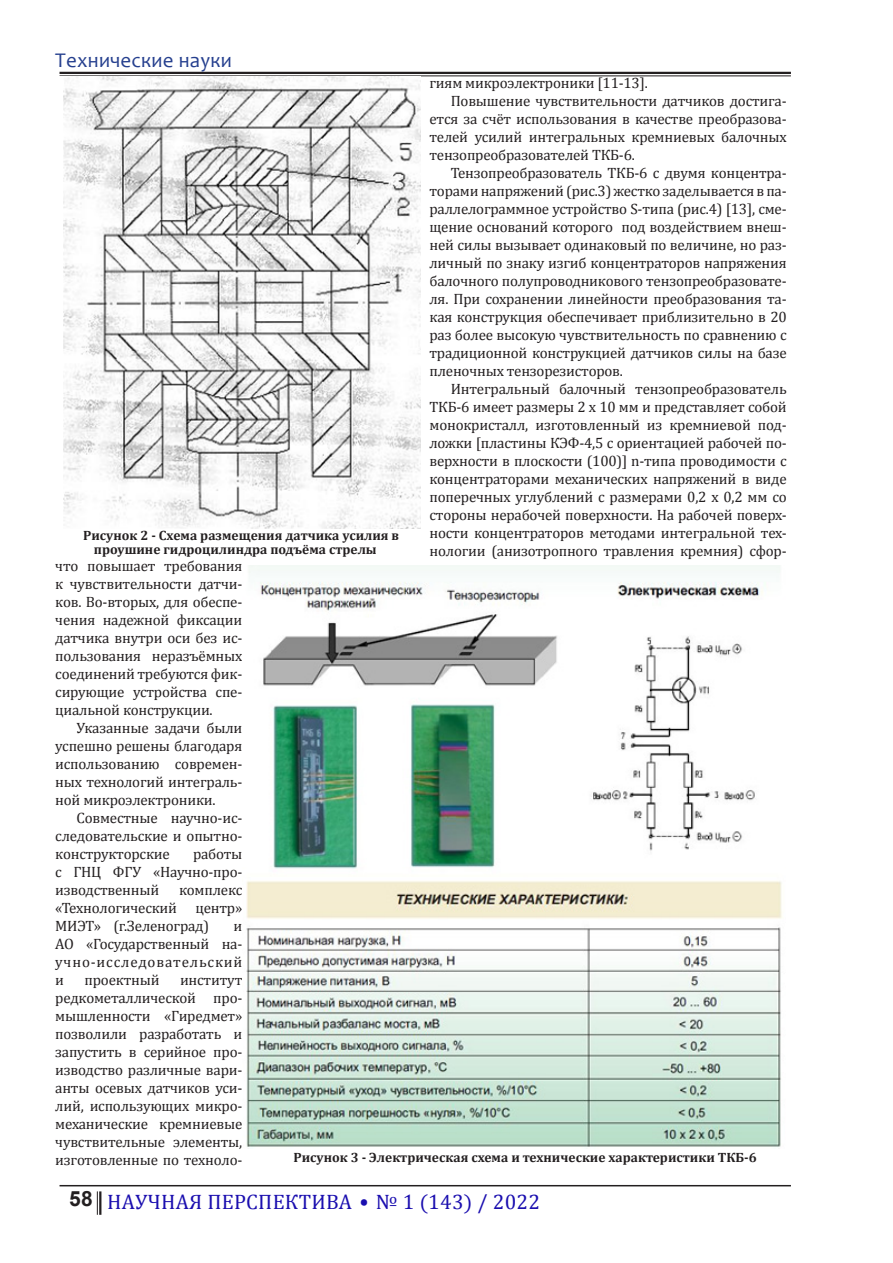
<style>
.page{position:relative;width:893px;height:1263px;background:#fff}
.page>*{position:absolute;margin:0;border:0;box-sizing:border-box;transform-origin:0 0}
.t1{font:21px "Cambria Math";letter-spacing:.01em;color:#1a0eaf}
.t2{font:21px "Candara";letter-spacing:.01em;color:#253f8e}
.Normal__Web{font:15px/18px "Cambria";letter-spacing:-.015em;color:#231f20;text-align:justify}
.Normal__Web-2{font:700 13.5px "Cambria";color:#231f20}
.s1{font-family:"Candara";font-weight:700}
</style>
<div class="page">
<hr style="left:60px;top:76px;width:731px;height:1px;background:#231f20">
<hr style="left:60px;top:72px;width:731px;height:2px;background:#231f20">
<hr style="left:60px;top:1185px;width:731px;height:1px;background:#231f20">
<hr style="left:99px;top:1191px;width:2px;height:24px;background:#231f20">
<svg style="left:97px;top:1191px;width:1px;height:24px"></svg>
<img style="left:63px;top:77px;width:358px;height:452px">
<img style="left:246px;top:566px;width:536px;height:581px">
<p class="t2" style="left:55px;top:47px;width:178px">Технические науки</p>
<p class="Normal__Web" style="left:429px;top:74px;width:220px">гиям микроэлектроники [11-13].</p>
<p class="Normal__Web" style="left:429px;top:92px;width:359px;text-indent:21px">Повышение чувствительности датчиков достига&shy;ется за счёт использования в качестве преобразова&shy;телей усилий интегральных кремниевых балочных тензопреобразователей ТКБ-6.</p>
<p class="Normal__Web" style="left:429px;top:164px;width:359px;text-indent:21px">Тензопреобразователь ТКБ-6 с двумя концентра&shy;торами напряжений (рис.3) жестко заделывается в па&shy;раллелограммное устройство S-типа (рис.4) [13], сме&shy;щение оснований которого под воздействием внеш&shy;ней силы вызывает одинаковый по величине, но раз&shy;личный по знаку изгиб концентраторов напряжения балочного полупроводникового тензопреобразовате&shy;ля. При сохранении линейности преобразования та&shy;кая конструкция обеспечивает приблизительно в 20 раз более высокую чувствительность по сравнению с традиционной конструкцией датчиков силы на базе пленочных тензорезисторов.</p>
<p class="Normal__Web" style="left:429px;top:380px;width:359px;text-indent:21px">Интегральный балочный тензопреобразователь ТКБ-6 имеет размеры 2 х 10 мм и представляет собой монокристалл, изготовленный из кремниевой под&shy;ложки [пластины КЭФ-4,5 с ориентацией рабочей по&shy;верхности в плоскости (100)] n-типа проводимости с концентраторами механических напряжений в виде поперечных углублений с размерами 0,2 х 0,2 мм со стороны нерабочей поверхности. На рабочей поверх&shy;ности концентраторов методами интегральной тех&shy;нологии (анизотропного травления кремния) сфор-</p>
<p class="Normal__Web-2" style="left:83px;top:526px;width:317px">Рисунок 2 - Схема размещения датчика усилия в</p>
<p class="Normal__Web-2" style="left:94px;top:540px;width:284px">проушине гидроцилиндра подъёма стрелы</p>
<p class="Normal__Web" style="left:55px;top:557px;width:189px">что повышает требования к чувствительности датчи&shy;ков. Во-вторых, для обеспе&shy;чения надежной фиксации датчика внутри оси без ис&shy;пользования неразъёмных соединений требуются фик&shy;сирующие устройства спе&shy;циальной конструкции.</p>
<p class="Normal__Web" style="left:55px;top:719px;width:189px;text-indent:21px">Указанные задачи были успешно решены благодаря использованию современ&shy;ных технологий интеграль&shy;ной микроэлектроники.</p>
<p class="Normal__Web" style="left:55px;top:809px;width:189px;text-indent:21px">Совместные научно-ис&shy;следовательские и опытно&shy;конструкторские</p>
<p class="Normal__Web" style="left:55px;top:845px;width:189px;text-indent:138px">работы с ГНЦ ФГУ «Научно-про&shy;изводственный</p>
<p class="Normal__Web" style="left:55px;top:881px;width:189px;text-indent:124px">комплекс «Технологический центр» МИЭТ» (г.Зеленоград)</p>
<p class="Normal__Web" style="left:55px;top:917px;width:189px;text-indent:178px">и АО «Государственный на&shy;учно-исследовательский и</p>
<p class="Normal__Web" style="left:85px;top:971px;width:77px">проектный</p>
<p class="Normal__Web" style="left:55px;top:971px;width:189px;text-indent:125px">институт редкометаллической про&shy;мышленности «Гиредмет» позволили разработать и запустить в серийное про&shy;изводство различные вари&shy;анты осевых датчиков уси&shy;лий, использующих микро&shy;механические кремниевые чувствительные элементы, изготовленные по техноло-</p>
<p class="Normal__Web-2" style="left:293px;top:1148px;width:465px">Рисунок 3 - Электрическая схема и технические характеристики ТКБ-6</p>
<h1 class="t1" style="left:69px;top:1189px;width:472px"><sup>58</sup> НАУЧНАЯ ПЕРСПЕКТИВА <span class="s1">•</span> № 1 (143) / 2022</h1>
</div>
